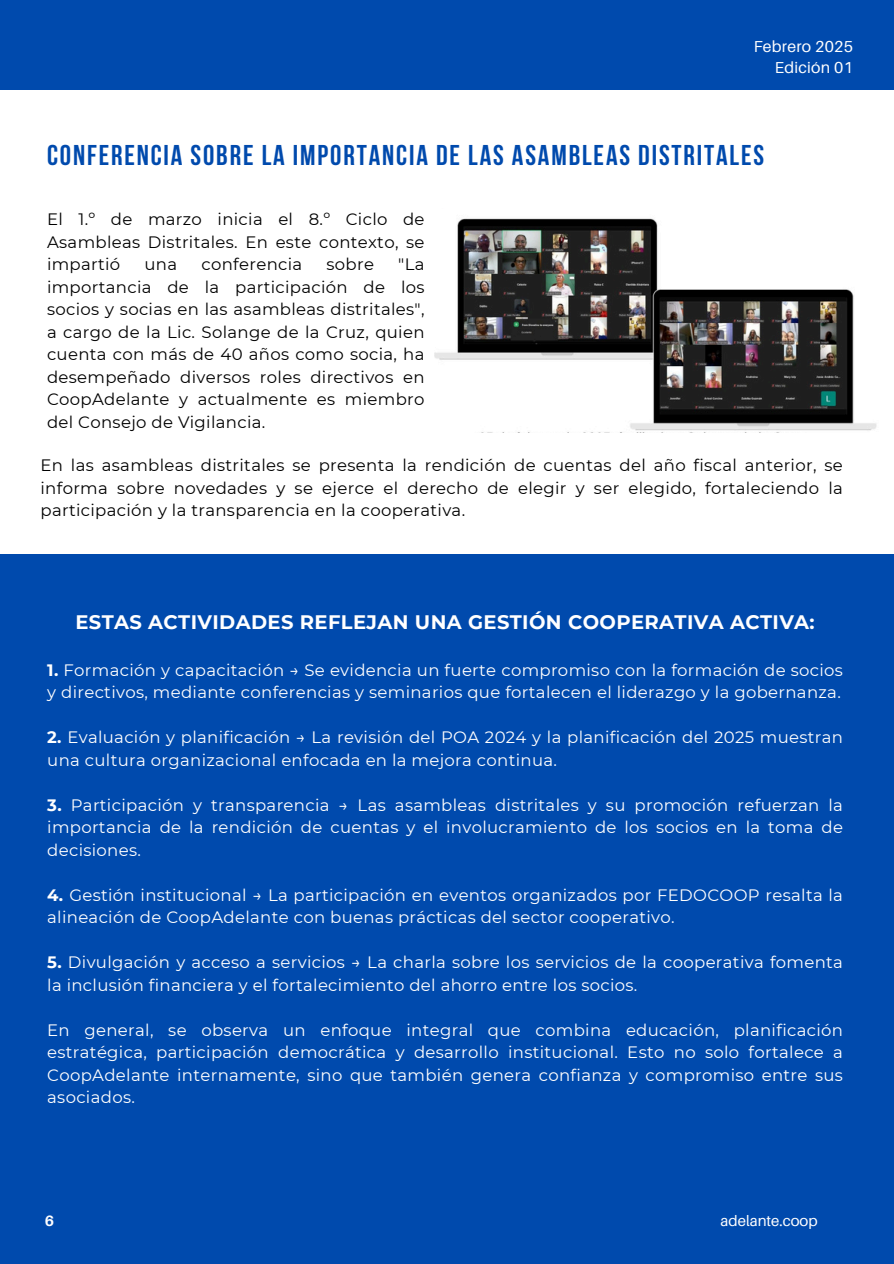
<style>
.page{position:relative;width:894px;height:1264px;background:#fff}
.page>*{position:absolute;margin:0;border:0;box-sizing:border-box;transform-origin:0 0}
.t1{font:700 28.5px "Bebas Neue";letter-spacing:.065em;color:#004aad}
.t2{font:700 19.5px "Montserrat";letter-spacing:.02em;color:#fff}
.t3{font:16.5px/22.5px "Montserrat";letter-spacing:.02em;color:#fff}
.t4{font:16.5px/22.5px "Montserrat";letter-spacing:.02em;color:#000;text-align:justify}
.t5{font:15.9px "Aileron";letter-spacing:.015em;color:#fff}
.t6{font:15px "Aileron";color:#fff}
.t7{font:700 15px "Aileron";color:#fff}
.s1{font-weight:700}
</style>
<div class="page">
<div style="left:0;top:0;width:893px;height:89px;background:#004aad"></div>
<div style="left:0;top:1197px;width:893px;height:66px;background:#004aad"></div>
<img style="left:434px;top:218px;width:443px;height:213px">
<div style="left:0;top:554px;width:893px;height:658px;background:#004aad"></div>
<p class="t5" style="left:753px;top:36px;width:101px">Febrero 2025</p>
<p class="t5" style="left:774px;top:58px;width:80px">Edición 01</p>
<p class="t1" style="left:47px;top:144px;width:718px">CONFERENCIA SOBRE LA IMPORTANCIA DE LAS ASAMBLEAS DISTRITALES</p>
<h1 class="t4" style="left:47px;top:208px;width:379px">El 1.º de marzo inicia el 8.º Ciclo de Asambleas Distritales. En este contexto, se impartió</h1>
<h1 class="t4" style="left:144px;top:253px;width:34px">una</h1>
<h1 class="t4" style="left:201px;top:253px;width:102px">conferencia</h1>
<h1 class="t4" style="left:326px;top:253px;width:49px">sobre</h1>
<h1 class="t4" style="left:47px;top:253px;width:379px;text-indent:351px">"La importancia de la participación de los socios y socias en las asambleas distritales", a cargo de la Lic. Solange de la Cruz, quien cuenta con más de 40 años como socia, ha desempeñado diversos roles directivos en CoopAdelante y actualmente es miembro del Consejo de Vigilancia.</h1>
<p class="t4" style="left:40px;top:454px;width:803px">En las asambleas distritales se presenta la rendición de cuentas del año fiscal anterior, se informa sobre novedades y se ejerce el derecho de elegir y ser elegido, fortaleciendo la participación y la transparencia en la cooperativa.</p>
<p class="t2" style="left:75px;top:609px;width:740px">ESTAS ACTIVIDADES REFLEJAN UNA GESTIÓN COOPERATIVA ACTIVA:</p>
<p class="t3" style="left:47px;top:658px;width:797px"><span class="s1">1.</span> Formación y capacitación → Se evidencia un fuerte compromiso con la formación de socios y directivos, mediante conferencias y seminarios que fortalecen el liderazgo y la gobernanza.</p>
<p class="t3" style="left:47px;top:726px;width:797px"><span class="s1">2.</span> Evaluación y planificación → La revisión del POA 2024 y la planificación del 2025 muestran una cultura organizacional enfocada en la mejora continua.</p>
<p class="t3" style="left:47px;top:793px;width:797px;text-align:justify"><span class="s1">3.</span> Participación y transparencia → Las asambleas distritales y su promoción refuerzan la importancia de la rendición de cuentas y el involucramiento de los socios en la toma de decisiones.</p>
<p class="t3" style="left:47px;top:883px;width:797px"><span class="s1">4.</span> Gestión institucional → La participación en eventos organizados por FEDOCOOP resalta la alineación de CoopAdelante con buenas prácticas del sector cooperativo.</p>
<p class="t3" style="left:47px;top:951px;width:797px"><span class="s1">5.</span> Divulgación y acceso a servicios → La charla sobre los servicios de la cooperativa fomenta la inclusión financiera y el fortalecimiento del ahorro entre los socios.</p>
<p class="t3" style="left:47px;top:1018px;width:797px;text-align:justify">En general, se observa un enfoque integral que combina educación, planificación estratégica, participación democrática y desarrollo institucional. Esto no solo fortalece a CoopAdelante internamente, sino que también genera confianza y compromiso entre sus asociados.</p>
<p class="t7" style="left:45px;top:1211px;width:11px">6</p>
<p class="t6" style="left:720px;top:1211px;width:98px">adelante.coop</p>
</div>
